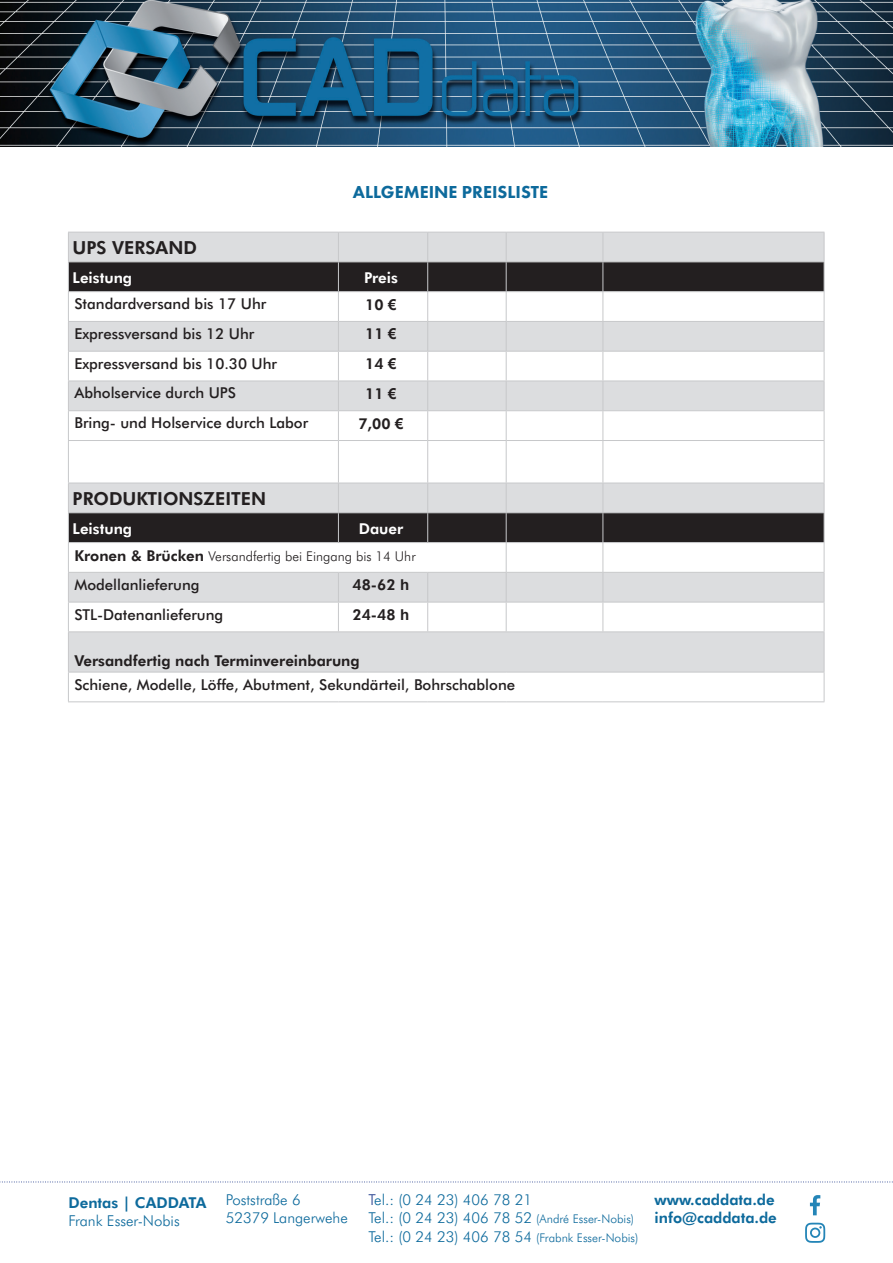
<style>
.page{position:relative;width:893px;height:1263px;background:#fff}
.page>*{position:absolute;margin:0;border:0;box-sizing:border-box;transform-origin:0 0}
.t1{font:800 18px "Futura BT";color:#231f20}
.t2{font:800 18px "Futura PT";color:#0d6a9c}
.t3{font:500 15px "Futura BT";color:#231f20}
.t4{font:300 15px/18px "Futura BT";color:#0d6a9c}
.t5{font:800 15px "Futura BT";color:#231f20}
.t6{font:800 15px/18px "Futura BT";color:#0d6a9c}
.t7{font:800 15px "Futura BT";color:#fff}
.t8{font:300 13.5px "Futura BT";color:#231f20}
.s1{font-family:"Arial";font-weight:700}
.s2{font-weight:800;font-size:15px}
.s3{color:#253f8e}
.s4{font-size:12px}
</style>
<div class="page">
<svg style="left:0;top:1181px;width:893px;height:1px"></svg>
<div style="left:69px;top:233px;width:755px;height:439px;background:#dcdddf"></div>
<div style="left:69px;top:262px;width:755px;height:29px;background:#231f20"></div>
<svg style="left:69px;top:292px;width:755px;height:339px"></svg>
<hr style="left:68px;top:232px;width:270px;height:1px;background:#c7c8ca">
<hr style="left:338px;top:232px;width:90px;height:1px;background:#c7c8ca">
<hr style="left:428px;top:232px;width:78px;height:1px;background:#c7c8ca">
<hr style="left:506px;top:232px;width:97px;height:1px;background:#c7c8ca">
<hr style="left:603px;top:232px;width:221px;height:1px;background:#c7c8ca">
<hr style="left:68px;top:261px;width:270px;height:1px;background:#c7c8ca">
<hr style="left:338px;top:261px;width:90px;height:1px;background:#c7c8ca">
<hr style="left:428px;top:261px;width:78px;height:1px;background:#c7c8ca">
<hr style="left:506px;top:261px;width:97px;height:1px;background:#c7c8ca">
<hr style="left:603px;top:261px;width:221px;height:1px;background:#c7c8ca">
<hr style="left:68px;top:291px;width:270px;height:1px;background:#c7c8ca">
<hr style="left:338px;top:291px;width:90px;height:1px;background:#c7c8ca">
<hr style="left:428px;top:291px;width:78px;height:1px;background:#c7c8ca">
<hr style="left:506px;top:291px;width:97px;height:1px;background:#c7c8ca">
<hr style="left:603px;top:291px;width:221px;height:1px;background:#c7c8ca">
<hr style="left:68px;top:321px;width:270px;height:1px;background:#c7c8ca">
<hr style="left:338px;top:321px;width:90px;height:1px;background:#c7c8ca">
<hr style="left:428px;top:321px;width:78px;height:1px;background:#c7c8ca">
<hr style="left:506px;top:321px;width:97px;height:1px;background:#c7c8ca">
<hr style="left:603px;top:321px;width:221px;height:1px;background:#c7c8ca">
<hr style="left:68px;top:351px;width:270px;height:1px;background:#c7c8ca">
<hr style="left:338px;top:351px;width:90px;height:1px;background:#c7c8ca">
<hr style="left:428px;top:351px;width:78px;height:1px;background:#c7c8ca">
<hr style="left:506px;top:351px;width:97px;height:1px;background:#c7c8ca">
<hr style="left:603px;top:351px;width:221px;height:1px;background:#c7c8ca">
<hr style="left:68px;top:381px;width:270px;height:1px;background:#c7c8ca">
<hr style="left:338px;top:381px;width:90px;height:1px;background:#c7c8ca">
<hr style="left:428px;top:381px;width:78px;height:1px;background:#c7c8ca">
<hr style="left:506px;top:381px;width:97px;height:1px;background:#c7c8ca">
<hr style="left:603px;top:381px;width:221px;height:1px;background:#c7c8ca">
<hr style="left:68px;top:410px;width:270px;height:1px;background:#c7c8ca">
<svg style="left:68px;top:233px;width:1px;height:207px"></svg>
<hr style="left:338px;top:410px;width:90px;height:1px;background:#c7c8ca">
<svg style="left:338px;top:233px;width:1px;height:207px"></svg>
<hr style="left:428px;top:410px;width:78px;height:1px;background:#c7c8ca">
<svg style="left:427px;top:233px;width:1px;height:207px"></svg>
<hr style="left:506px;top:410px;width:97px;height:1px;background:#c7c8ca">
<svg style="left:506px;top:233px;width:1px;height:207px"></svg>
<hr style="left:603px;top:410px;width:221px;height:1px;background:#c7c8ca">
<svg style="left:603px;top:233px;width:1px;height:207px"></svg>
<svg style="left:824px;top:232px;width:1px;height:208px"></svg>
<hr style="left:68px;top:440px;width:270px;height:1px;background:#c7c8ca">
<hr style="left:68px;top:441px;width:1px;height:42px;background:#c7c8ca">
<hr style="left:338px;top:440px;width:90px;height:1px;background:#c7c8ca">
<hr style="left:338px;top:441px;width:1px;height:42px;background:#c7c8ca">
<hr style="left:428px;top:440px;width:78px;height:1px;background:#c7c8ca">
<hr style="left:427px;top:441px;width:1px;height:42px;background:#c7c8ca">
<hr style="left:506px;top:440px;width:97px;height:1px;background:#c7c8ca">
<hr style="left:506px;top:441px;width:1px;height:42px;background:#c7c8ca">
<hr style="left:603px;top:440px;width:221px;height:1px;background:#c7c8ca">
<hr style="left:603px;top:441px;width:1px;height:42px;background:#c7c8ca">
<hr style="left:824px;top:441px;width:1px;height:42px;background:#c7c8ca">
<hr style="left:68px;top:483px;width:270px;height:1px;background:#c7c8ca">
<hr style="left:338px;top:483px;width:90px;height:1px;background:#c7c8ca">
<hr style="left:428px;top:483px;width:78px;height:1px;background:#c7c8ca">
<hr style="left:506px;top:483px;width:97px;height:1px;background:#c7c8ca">
<hr style="left:603px;top:483px;width:221px;height:1px;background:#c7c8ca">
<hr style="left:68px;top:512px;width:270px;height:1px;background:#c7c8ca">
<hr style="left:338px;top:512px;width:90px;height:1px;background:#c7c8ca">
<svg style="left:338px;top:484px;width:1px;height:58px"></svg>
<hr style="left:428px;top:512px;width:78px;height:1px;background:#c7c8ca">
<svg style="left:427px;top:484px;width:1px;height:58px"></svg>
<hr style="left:506px;top:512px;width:97px;height:1px;background:#c7c8ca">
<hr style="left:603px;top:512px;width:221px;height:1px;background:#c7c8ca">
<hr style="left:68px;top:542px;width:270px;height:1px;background:#c7c8ca">
<hr style="left:338px;top:542px;width:90px;height:1px;background:#c7c8ca">
<hr style="left:428px;top:542px;width:78px;height:1px;background:#c7c8ca">
<hr style="left:506px;top:542px;width:97px;height:1px;background:#c7c8ca">
<hr style="left:603px;top:542px;width:221px;height:1px;background:#c7c8ca">
<hr style="left:68px;top:572px;width:270px;height:1px;background:#c7c8ca">
<hr style="left:338px;top:572px;width:90px;height:1px;background:#c7c8ca">
<hr style="left:428px;top:572px;width:78px;height:1px;background:#c7c8ca">
<hr style="left:506px;top:572px;width:97px;height:1px;background:#c7c8ca">
<hr style="left:603px;top:572px;width:221px;height:1px;background:#c7c8ca">
<hr style="left:68px;top:602px;width:270px;height:1px;background:#c7c8ca">
<svg style="left:68px;top:484px;width:1px;height:147px"></svg>
<hr style="left:338px;top:602px;width:90px;height:1px;background:#c7c8ca">
<svg style="left:338px;top:573px;width:1px;height:58px"></svg>
<hr style="left:428px;top:602px;width:78px;height:1px;background:#c7c8ca">
<svg style="left:427px;top:573px;width:1px;height:58px"></svg>
<hr style="left:506px;top:602px;width:97px;height:1px;background:#c7c8ca">
<svg style="left:506px;top:484px;width:1px;height:147px"></svg>
<hr style="left:603px;top:602px;width:221px;height:1px;background:#c7c8ca">
<svg style="left:603px;top:484px;width:1px;height:147px"></svg>
<svg style="left:824px;top:483px;width:1px;height:148px"></svg>
<hr style="left:68px;top:631px;width:270px;height:1px;background:#c7c8ca">
<hr style="left:68px;top:632px;width:1px;height:40px;background:#c7c8ca">
<hr style="left:338px;top:631px;width:90px;height:1px;background:#c7c8ca">
<hr style="left:428px;top:631px;width:78px;height:1px;background:#c7c8ca">
<hr style="left:506px;top:631px;width:97px;height:1px;background:#c7c8ca">
<hr style="left:603px;top:631px;width:221px;height:1px;background:#c7c8ca">
<hr style="left:824px;top:632px;width:1px;height:40px;background:#c7c8ca">
<hr style="left:68px;top:672px;width:270px;height:1px;background:#c7c8ca">
<svg style="left:68px;top:672px;width:1px;height:29px"></svg>
<hr style="left:338px;top:672px;width:90px;height:1px;background:#c7c8ca">
<hr style="left:428px;top:672px;width:78px;height:1px;background:#c7c8ca">
<hr style="left:506px;top:672px;width:97px;height:1px;background:#c7c8ca">
<hr style="left:603px;top:672px;width:221px;height:1px;background:#c7c8ca">
<svg style="left:824px;top:672px;width:1px;height:29px"></svg>
<hr style="left:68px;top:701px;width:270px;height:1px;background:#c7c8ca">
<hr style="left:338px;top:701px;width:90px;height:1px;background:#c7c8ca">
<hr style="left:428px;top:701px;width:78px;height:1px;background:#c7c8ca">
<hr style="left:506px;top:701px;width:97px;height:1px;background:#c7c8ca">
<hr style="left:603px;top:701px;width:221px;height:1px;background:#c7c8ca">
<svg style="left:810px;top:1195px;width:10px;height:20px"></svg>
<svg style="left:805px;top:1223px;width:20px;height:20px"></svg>
<img style="left:0;top:0;width:893px;height:147px">
<p class="t2" style="left:353px;top:181px;width:197px">ALLGEMEINE PREISLISTE</p>
<p class="t1" style="left:73px;top:237px;width:126px">UPS VERSAND</p>
<p class="t7" style="left:73px;top:268px;width:61px">Leistung</p>
<p class="t7" style="left:364px;top:268px;width:35px">Preis</p>
<p class="t3" style="left:74px;top:295px;width:193px">Standardversand bis 17 Uhr</p>
<p class="t5" style="left:365px;top:295px;width:33px">10 <span class="s1">€</span></p>
<p class="t3" style="left:74px;top:324px;width:182px">Expressversand bis 12 Uhr</p>
<p class="t5" style="left:365px;top:325px;width:33px">11 <span class="s1">€</span></p>
<p class="t3" style="left:74px;top:354px;width:204px">Expressversand bis 10.30 Uhr</p>
<p class="t5" style="left:365px;top:355px;width:33px">14 <span class="s1">€</span></p>
<p class="t3" style="left:74px;top:384px;width:163px">Abholservice durch UPS</p>
<p class="t5" style="left:365px;top:385px;width:33px">11 <span class="s1">€</span></p>
<p class="t3" style="left:74px;top:414px;width:235px">Bring- und Holservice durch Labor</p>
<p class="t5" style="left:358px;top:414px;width:47px">7,00 <span class="s1">€</span></p>
<p class="t1" style="left:73px;top:488px;width:195px">PRODUKTIONSZEITEN</p>
<p class="t7" style="left:73px;top:519px;width:61px">Leistung</p>
<p class="t7" style="left:359px;top:519px;width:46px">Dauer</p>
<p class="t8" style="left:74px;top:548px;width:343px"><span class="s2">Kronen &amp; Brücken</span> Versandfertig bei Eingang bis 14 Uhr</p>
<p class="t3" style="left:74px;top:575px;width:127px">Modellanlieferung</p>
<p class="t5" style="left:353px;top:576px;width:58px">48-62 <span class="s1">h</span></p>
<p class="t3" style="left:74px;top:605px;width:150px">STL-Datenanlieferung</p>
<p class="t5" style="left:353px;top:606px;width:58px">24-48 <span class="s1">h</span></p>
<p class="t5" style="left:74px;top:652px;width:287px">Versandfertig nach Terminvereinbarung</p>
<p class="t3" style="left:74px;top:675px;width:442px">Schiene, Modelle, Löffe, Abutment, Sekundärteil, Bohrschablone</p>
<p class="t6" style="left:68px;top:1193px;width:140px">Dentas | CADDATA</p>
<p class="t4" style="left:68px;top:1211px;width:113px">Frank Esser-Nobis</p>
<p class="t4" style="left:226px;top:1190px;width:124px">Poststraße 6<br>52379 Langerwehe</p>
<p class="t4" style="left:369px;top:1191px;width:271px"><span class="s3">T</span>el.: (0 24 23) 406 78 21<br>Tel.: (0 24 23) 406 78 52 <span class="s4">(André Esser-Nobis)<br></span>Tel.: (0 24 23) 406 78 54 <span class="s4">(Frabnk Esser-Nobis)</span></p>
<p class="t6" style="left:655px;top:1190px;width:124px">www.caddata.de info@caddata.de</p>
</div>
